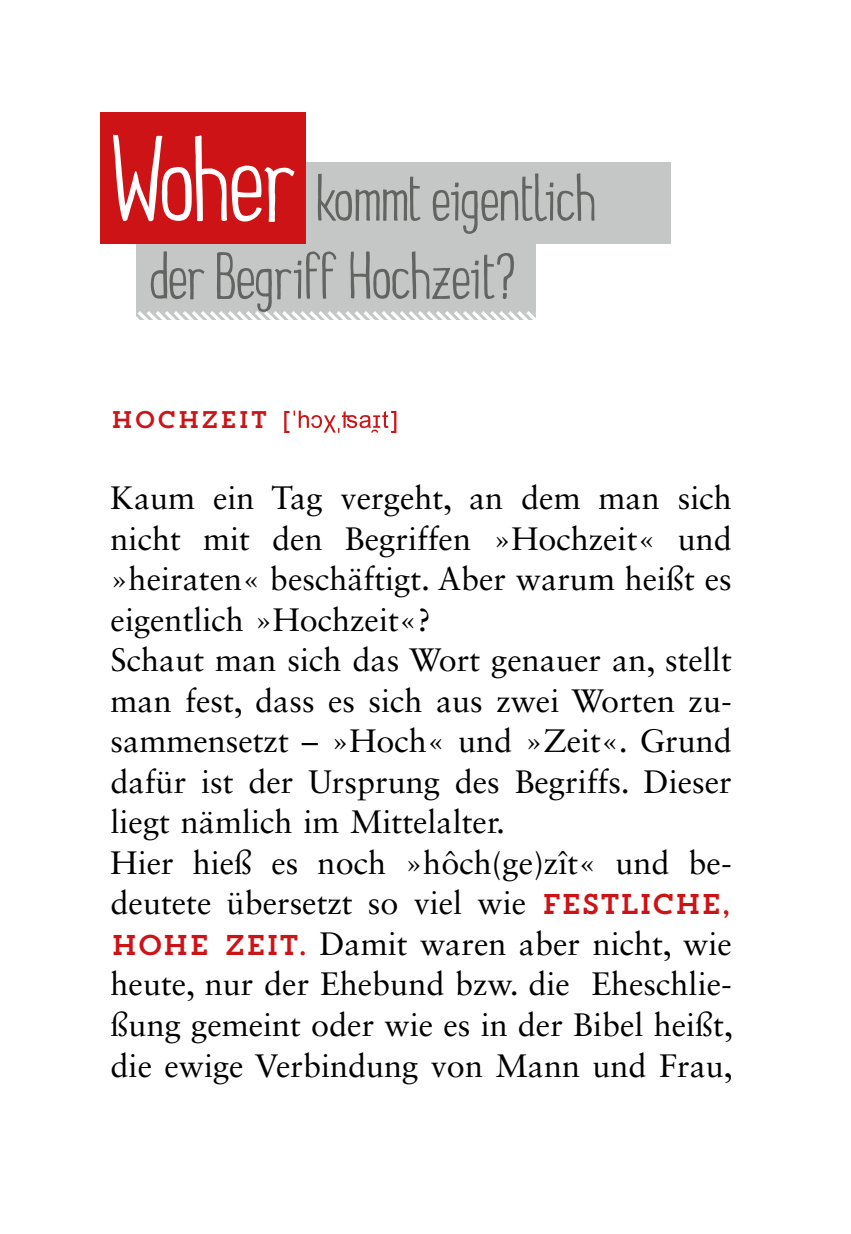
<style>
.page{position:relative;width:851px;height:1234px;background:#fff}
.page>*{position:absolute;margin:0;border:0;box-sizing:border-box;transform-origin:0 0}
.t1{font:75px/78px "Pichi";letter-spacing:-.01em;color:#636362;text-align:center}
.t2{font:32.4px/40.5px "Sabon LT Std";color:#000}
.t3{font:24px "Trend Slab One";color:#cd1316}
.s1{font-size:135px;color:#fff}
.s2{font-family:"Trend Slab One";font-size:28.5px;color:#cd1316}
</style>
<div class="page">
<div style="left:262px;top:162px;width:408px;height:81px;background:#c5c6c6"></div>
<div style="left:136px;top:219px;width:400px;height:101px;background:#c5c6c6"></div>
<div style="left:100px;top:112px;width:206px;height:131px;background:#cd1316"></div>
<svg style="left:136px;top:311px;width:400px;height:9px"></svg>
<svg style="left:284px;top:410px;width:112px;height:23px"></svg>
<h1 class="t1" style="left:111px;top:153px;width:487px"><span class="s1">Woher</span> kommt eigentlich der Begriff Hochzeit?</h1>
<p class="t3" style="left:111px;top:404px;width:159px">HOCHZEIT</p>
<p class="t2" style="left:111px;top:477px;width:623px">Kaum ein Tag vergeht, an dem man sich nicht mit den Begriffen »Hochzeit« und »heiraten« beschäftigt. Aber warum heißt es eigentlich »Hochzeit«?<br>Schaut man sich das Wort genauer an, stellt man fest, dass es sich aus zwei Worten zu&shy;sammensetzt – »Hoch« und »Zeit«. Grund dafür ist der Ursprung des Begriffs. Dieser liegt nämlich im Mittelalter.<br>Hier hieß es noch »hôch(ge)zît« und be&shy;deutete übersetzt so viel wie <span class="s2">FESTLICHE, HOHE ZEIT.</span> Damit waren aber nicht, wie heute, nur der Ehebund bzw. die Eheschlie&shy;ßung gemeint oder wie es in der Bibel heißt, die ewige Verbindung von Mann und Frau,</p>
</div>
